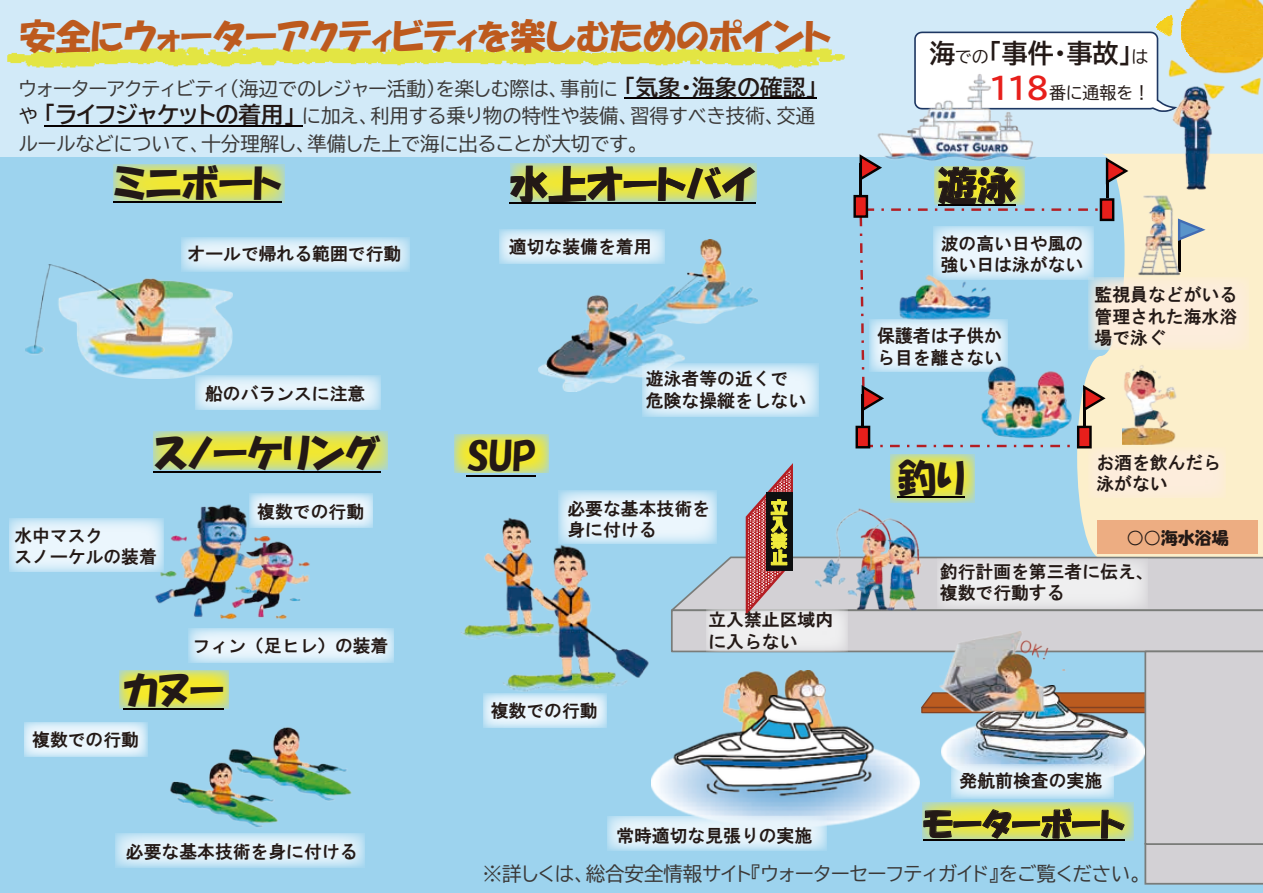
<style>
.page{position:relative;width:1263px;height:893px;background:#d2eaf8}
.page>*{position:absolute;margin:0;border:0;box-sizing:border-box;transform-origin:0 0}
.t1{font:38.85px "HGP Soei Kakupoptai";color:#231916}
.t2{font:35.7px "HGP Soei Kakupoptai";color:#bd5a1e}
.t3{font:32.4px "HGP Soei Kakupoptai";letter-spacing:.005em;color:#231916}
.t4{font:29.1px "BIZ UDP Gothic Bold";color:#e71f1b}
.t5{font:25.95px "BIZ UDP Gothic Bold";color:#231916}
.t6{font:22.65px "BIZ UDP Gothic Bold";color:#231916}
.t7{font:19.5px/27.6px "BIZ UDP Gothic";color:#3b3938}
.t8{font:19.5px "BIZ UDP Gothic";color:#231916}
.t9{font:17.85px/21.3px "HG Gothic E";color:#231916}
.t10{font:16.95px "BIZ UDP Gothic";color:#231916}
.t11{font:16.95px "HGP Soei Kakupoptai";color:#231916}
.s1{font-family:"BIZ UDP Gothic Bold";font-size:25.95px}
</style>
<div class="page">
<div style="left:0;top:157px;width:1263px;height:736px;background:#9dd3ee"></div>
<svg style="left:1077px;top:154px;width:186px;height:309px;fill:#fcefcb"></svg>
<svg style="left:113px;top:164px;width:172px;height:39px;background:#d9e166"></svg>
<svg style="left:153px;top:431px;width:235px;height:39px;background:#dae163"></svg>
<svg style="left:120px;top:670px;width:109px;height:39px;background:#e2e451"></svg>
<svg style="left:455px;top:434px;width:94px;height:39px;background:#e1e354"></svg>
<svg style="left:890px;top:455px;width:84px;height:8px"></svg>
<svg style="left:934px;top:177px;width:91px;height:28px"></svg>
<svg style="left:511px;top:163px;width:246px;height:39px;background:#d9e166"></svg>
<svg style="left:181px;top:237px;width:228px;height:34px;background:#d7ecf8"></svg>
<svg style="left:195px;top:376px;width:186px;height:34px;background:#dceff9"></svg>
<svg style="left:250px;top:494px;width:123px;height:34px;background:#def0fa"></svg>
<svg style="left:9px;top:519px;width:141px;height:53px;background:#e1f1fa"></svg>
<svg style="left:188px;top:628px;width:206px;height:34px;background:#dceff9"></svg>
<svg style="left:24px;top:723px;width:123px;height:34px;background:#e0f0fa"></svg>
<svg style="left:483px;top:694px;width:124px;height:34px;background:#ddeffa"></svg>
<svg style="left:559px;top:491px;width:110px;height:53px;background:#e0f1fa"></svg>
<svg style="left:500px;top:230px;width:165px;height:34px;background:#d6ecf8"></svg>
<svg style="left:869px;top:319px;width:139px;height:53px;background:#dff0fa"></svg>
<svg style="left:933px;top:226px;width:161px;height:54px;background:#def0fa"></svg>
<div style="left:1088px;top:277px;width:161px;height:73px;background:#fdeddc"></div>
<div style="left:1088px;top:448px;width:138px;height:50px;background:#fdeddc"></div>
<svg style="left:116px;top:833px;width:249px;height:34px;background:#d7edf8"></svg>
<img style="left:1177px;top:0;width:86px;height:95px">
<img style="left:7px;top:47px;width:838px;height:22px">
<div style="left:1181px;top:10px;width:81px;height:32px;background:#f0b619"></div>
<img style="left:1183px;top:42px;width:79px;height:4px">
<img style="left:1185px;top:46px;width:77px;height:4px">
<img style="left:1187px;top:50px;width:75px;height:4px">
<img style="left:1189px;top:54px;width:73px;height:3px">
<hr style="left:624px;top:98px;width:193px;height:1px;background:#060101">
<hr style="left:44px;top:125px;width:258px;height:1px;background:#060101">
<svg style="left:914px;top:15px;width:263px;height:97px"></svg>
<hr style="left:1106px;top:166px;width:2px;height:32px;background:#060101">
<svg style="left:1106px;top:158px;width:22px;height:26px"></svg>
<svg style="left:890px;top:445px;width:10px;height:2px"></svg>
<svg style="left:917px;top:445px;width:9px;height:2px"></svg>
<svg style="left:943px;top:445px;width:10px;height:2px"></svg>
<svg style="left:970px;top:445px;width:10px;height:2px"></svg>
<svg style="left:997px;top:445px;width:9px;height:2px"></svg>
<svg style="left:1023px;top:445px;width:10px;height:2px"></svg>
<svg style="left:1050px;top:445px;width:10px;height:2px"></svg>
<svg style="left:860px;top:243px;width:2px;height:10px"></svg>
<svg style="left:860px;top:270px;width:3px;height:10px"></svg>
<svg style="left:861px;top:297px;width:2px;height:9px"></svg>
<svg style="left:861px;top:323px;width:3px;height:10px"></svg>
<svg style="left:861px;top:350px;width:3px;height:10px"></svg>
<svg style="left:891px;top:208px;width:10px;height:3px"></svg>
<svg style="left:918px;top:208px;width:10px;height:3px"></svg>
<svg style="left:1025px;top:208px;width:9px;height:3px"></svg>
<svg style="left:1051px;top:208px;width:10px;height:3px"></svg>
<svg style="left:1078px;top:208px;width:10px;height:3px"></svg>
<svg style="left:1095px;top:198px;width:19px;height:23px"></svg>
<hr style="left:509px;top:202px;width:246px;height:2px;background:#060101">
<hr style="left:113px;top:201px;width:169px;height:2px;background:#060101">
<hr style="left:124px;top:708px;width:100px;height:2px;background:#060101">
<hr style="left:467px;top:475px;width:69px;height:2px;background:#060101">
<hr style="left:154px;top:471px;width:227px;height:2px;background:#060101">
<svg style="left:669px;top:463px;width:594px;height:422px"></svg>
<hr style="left:898px;top:496px;width:67px;height:2px;background:#060101">
<svg style="left:935px;top:177px;width:82px;height:34px;background:#b6b551"></svg>
<hr style="left:938px;top:204px;width:78px;height:2px;background:#060101">
<svg style="left:1189px;top:218px;width:16px;height:23px"></svg>
<svg style="left:855px;top:426px;width:18px;height:22px"></svg>
<hr style="left:862px;top:394px;width:2px;height:31px;background:#060101">
<svg style="left:862px;top:377px;width:22px;height:34px"></svg>
<svg style="left:1077px;top:426px;width:15px;height:22px"></svg>
<hr style="left:1083px;top:394px;width:2px;height:31px;background:#060101">
<svg style="left:1083px;top:385px;width:22px;height:27px"></svg>
<svg style="left:853px;top:195px;width:21px;height:31px"></svg>
<hr style="left:859px;top:163px;width:3px;height:32px;background:#060101">
<svg style="left:859px;top:154px;width:16px;height:26px"></svg>
<img style="left:941px;top:685px;width:203px;height:99px">
<svg style="left:951px;top:764px;width:163px;height:34px;background:#dceef8"></svg>
<img style="left:939px;top:631px;width:126px;height:82px">
<img style="left:26px;top:264px;width:206px;height:115px">
<img style="left:275px;top:541px;width:35px;height:79px">
<img style="left:150px;top:499px;width:125px;height:121px">
<img style="left:461px;top:517px;width:122px;height:122px">
<img style="left:500px;top:543px;width:151px;height:151px">
<img style="left:804px;top:505px;width:93px;height:106px">
<img style="left:839px;top:516px;width:90px;height:96px">
<img style="left:1163px;top:82px;width:67px;height:109px">
<img style="left:875px;top:64px;width:165px;height:113px">
<img style="left:539px;top:240px;width:219px;height:151px">
<img style="left:898px;top:274px;width:94px;height:47px">
<img style="left:979px;top:361px;width:93px;height:78px">
<img style="left:1125px;top:195px;width:64px;height:80px">
<img style="left:231px;top:727px;width:121px;height:74px">
<img style="left:167px;top:750px;width:113px;height:90px">
<img style="left:724px;top:671px;width:112px;height:25px">
<img style="left:651px;top:696px;width:268px;height:130px">
<svg style="left:607px;top:816px;width:220px;height:34px;background:#dceff9"></svg>
<img style="left:1122px;top:364px;width:56px;height:81px">
<svg style="left:642px;top:363px;width:177px;height:53px;background:#ddeffa"></svg>
<h2 class="t2" style="left:20px;top:18px;width:812px">安全にウォーターアクティビティを楽しむためのポイント</h2>
<p class="t6" style="left:624px;top:76px;width:194px">「気象・海象の確認「</p>
<p class="t7" style="left:302px;top:74px;width:515px;text-indent:-284px">ウォーターアクティビティ（海辺でのレジャー活動）を楽しむ際は、事前に<br>に加え、利用する乗り物の特性や装備、習得すべき技術、交通</p>
<p class="t6" style="left:44px;top:103px;width:253px">「ライフジャケットの着用」</p>
<p class="t8" style="left:19px;top:106px;width:20px">や</p>
<p class="t7" style="left:19px;top:130px;width:622px">ルールなどについて、十分理解し、準備した上で海に出ることが大切です。</p>
<h1 class="t1" style="left:114px;top:164px;width:170px">ミニボート</h1>
<p class="t9" style="left:188px;top:243px;width:215px">オールで帰れる範囲で行動</p>
<p class="t9" style="left:205px;top:383px;width:162px">船のバランスに注意</p>
<h1 class="t1" style="left:154px;top:433px;width:229px">スノーケリング</h1>
<p class="t9" style="left:257px;top:500px;width:108px">複数での行動</p>
<p class="t9" style="left:14px;top:524px;width:144px">水中マスク<br>スノーケルの装着</p>
<p class="t9" style="left:193px;top:635px;width:197px">フィン（足ヒレ）の装着</p>
<h1 class="t1" style="left:124px;top:670px;width:102px">カヌー</h1>
<p class="t9" style="left:32px;top:729px;width:108px">複数での行動</p>
<p class="t9" style="left:126px;top:841px;width:233px">必要な基本技術を身に付ける</p>
<h1 class="t1" style="left:509px;top:164px;width:248px">水上オートバイ</h1>
<p class="t9" style="left:509px;top:236px;width:144px">適切な装備を着用</p>
<h1 class="t1" style="left:467px;top:437px;width:71px">SUP</h1>
<p class="t9" style="left:646px;top:368px;width:162px">遊泳者等の近くで危険な操縦をしない</p>
<p class="t9" style="left:567px;top:497px;width:144px">必要な基本技術を身に付ける</p>
<p class="t9" style="left:708px;top:609px;width:126px">立入禁止区域内に入らない</p>
<p class="t9" style="left:491px;top:700px;width:108px">複数での行動</p>
<p class="t9" style="left:616px;top:824px;width:197px">常時適切な見張りの実施</p>
<h3 class="t5" style="left:989px;top:41px;width:131px">「事件・事故</h3>
<p class="t10" style="left:929px;top:49px;width:61px"><span class="s1">海</span>での</p>
<p class="t10" style="left:1118px;top:49px;width:31px">は<span class="s1">」</span></p>
<h3 class="t4" style="left:990px;top:73px;width:60px">１１８</h3>
<p class="t10" style="left:1049px;top:84px;width:103px">番に通報を!</p>
<h1 class="t1" style="left:938px;top:166px;width:79px">遊泳</h1>
<p class="t9" style="left:941px;top:233px;width:144px">波の高い日や風の強い日は泳がない</p>
<p class="t9" style="left:877px;top:325px;width:126px">保護者は子供から目を離さない</p>
<p class="t9" style="left:1094px;top:284px;width:144px;text-align:justify">監視員などがいる管理された海水浴場で泳ぐ</p>
<h1 class="t1" style="left:898px;top:459px;width:69px">釣り</h1>
<p class="t9" style="left:1096px;top:452px;width:126px">お酒を飲んだら泳がない</p>
<p class="t11" style="left:1127px;top:529px;width:104px">○○海水浴場</p>
<p class="t9" style="left:940px;top:560px;width:215px">釣行計画を第三者に伝え、複数で行動する</p>
<p class="t9" style="left:959px;top:770px;width:144px">発航前検査の実施</p>
<h3 class="t3" style="left:923px;top:808px;width:203px">モーターボート</h3>
<p class="t7" style="left:483px;top:860px;width:661px">※詳しくは、総合安全情報サイト『ウォーターセーフティガイド』をご覧ください。</p>
</div>
